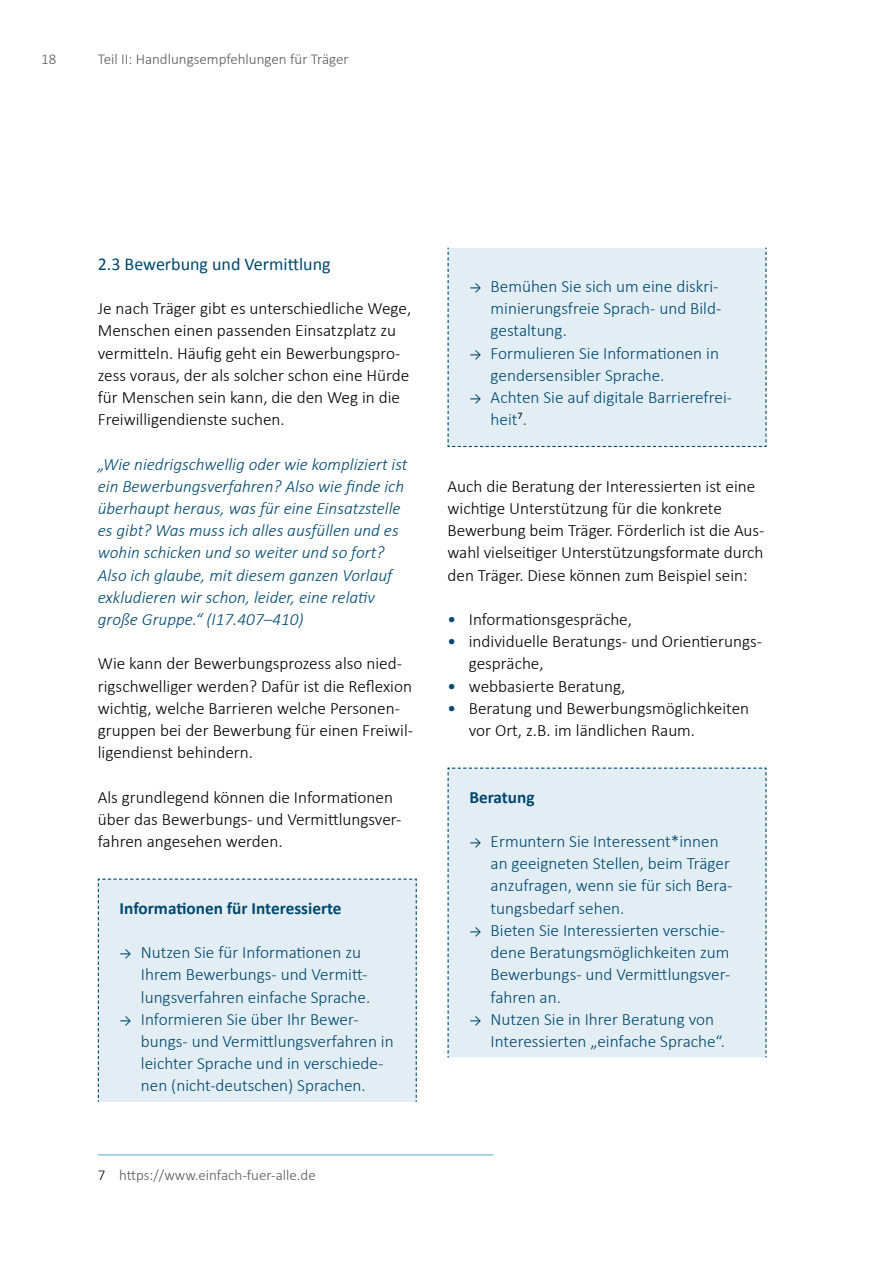
<style>
.page{position:relative;width:893px;height:1263px;background:#fff}
.page>*{position:absolute;margin:0;border:0;box-sizing:border-box;transform-origin:0 0}
.H3_12_15{font:18px "Calibri";color:#00486f}
.P_copy{font:300 17.25px/22.2px "Calibri";color:#000}
.t1{font:300 17.25px/22.2px "Calibri";color:#00486f}
.P_Zitat{font:italic 300 17.25px/22.2px "Calibri";color:#00486f}
.H4_Kasten_mit_HG{font:700 17.25px "Calibri";color:#00486f}
.P_Fußnote{font:300 15px "Calibri";color:#58585a}
.s1{font-weight:400;font-size:13.5px}
.s2{color:#000}
.s3{font-weight:400;color:#00486f}
</style>
<div class="page">
<div style="left:97px;top:878px;width:320px;height:224px;background:#e2eef4"></div>
<hr style="left:98px;top:1154px;width:395px;height:1px;background:#70b2ce">
<div style="left:447px;top:247px;width:320px;height:201px;background:#e2eef4"></div>
<div style="left:447px;top:767px;width:320px;height:290px;background:#e2eef4"></div>
<p class="P_Fußnote" style="left:41px;top:50px;width:17px">18</p>
<p class="P_Fußnote" style="left:98px;top:49px;width:252px">Teil II: Handlungsempfehlungen für Träger</p>
<h3 class="H3_12_15" style="left:98px;top:252px;width:234px">2.3 Bewerbung und Vermittlung</h3>
<p class="P_copy" style="left:98px;top:297px;width:315px">Je nach Träger gibt es unterschiedliche Wege, Menschen einen passenden Einsatzplatz zu vermitteln. Häufig geht ein Bewerbungspro&shy;zess voraus, der als solcher schon eine Hürde für Menschen sein kann, die den Weg in die Freiwilligendienste suchen.</p>
<p class="P_Zitat" style="left:98px;top:453px;width:311px">„Wie niedrigschwellig oder wie kompliziert ist ein Bewerbungsverfahren? Also wie finde ich überhaupt heraus, was für eine Einsatzstelle es gibt? Was muss ich alles ausfüllen und es wohin schicken und so weiter und so fort?<br>Also ich glaube, mit diesem ganzen Vorlauf exkludieren wir schon, leider, eine relativ große Gruppe.“ (I17.407–410)</p>
<p class="P_copy" style="left:98px;top:652px;width:317px">Wie kann der Bewerbungsprozess also nied&shy;rigschwelliger werden? Dafür ist die Reflexion wichtig, welche Barrieren welche Personen&shy;gruppen bei der Bewerbung für einen Freiwil&shy;ligendienst behindern.</p>
<p class="P_copy" style="left:98px;top:785px;width:305px">Als grundlegend können die Informationen über das Bewerbungs- und Vermittlungsver&shy;fahren angesehen werden.</p>
<p class="H4_Kasten_mit_HG" style="left:120px;top:897px;width:224px">Informationen für Interessierte</p>
<p class="t1" style="left:141px;top:940px;width:231px;text-indent:-21px"><span class="s1">→</span> Nutzen Sie für Informationen zu<br>Ihrem Bewerbungs- und Vermitt&shy;lungsverfahren einfache Sprache.</p>
<p class="t1" style="left:141px;top:1007px;width:254px;text-indent:-21px"><span class="s1">→</span> Informieren Sie über Ihr Bewer&shy;bungs- und Vermittlungsverfahren in leichter Sprache und in verschiede&shy;nen (nicht-deutschen) Sprachen.</p>
<p class="P_Fußnote" style="left:98px;top:1166px;width:219px"><span class="s2">7</span> https://www.einfach-fuer-alle.de</p>
<p class="t1" style="left:491px;top:274px;width:231px;text-align:justify;text-indent:-21px"><span class="s1">→</span> Bemühen Sie sich um eine diskri&shy;minierungsfreie Sprach- und Bild&shy;gestaltung.</p>
<p class="t1" style="left:491px;top:341px;width:230px;text-indent:-21px"><span class="s1">→</span> Formulieren Sie Informationen in gendersensibler Sprache.</p>
<p class="t1" style="left:491px;top:385px;width:243px;text-indent:-21px"><span class="s1">→</span> Achten Sie auf digitale Barrierefrei&shy;heit<sup>7</sup>.</p>
<p class="P_copy" style="left:448px;top:474px;width:318px">Auch die Beratung der Interessierten ist eine wichtige Unterstützung für die konkrete Bewerbung beim Träger. Förderlich ist die Aus&shy;wahl vielseitiger Unterstützungsformate durch den Träger. Diese können zum Beispiel sein:<sup>7</sup></p>
<p class="P_copy" style="left:448px;top:607px;width:186px"><span class="s3">•</span> Informationsgespräche,</p>
<p class="P_copy" style="left:469px;top:630px;width:295px;text-indent:-21px"><span class="s3">•</span> individuelle Beratungs- und Orientierungs&shy;gespräche,</p>
<p class="P_copy" style="left:448px;top:674px;width:179px"><span class="s3">•</span> webbasierte Beratung,</p>
<p class="P_copy" style="left:469px;top:696px;width:282px;text-indent:-21px"><span class="s3">•</span> Beratung und Bewerbungsmöglichkeiten vor Ort, z.B. im ländlichen Raum.</p>
<p class="H4_Kasten_mit_HG" style="left:469px;top:786px;width:67px">Beratung</p>
<p class="t1" style="left:491px;top:829px;width:243px;text-indent:-21px"><span class="s1">→</span> Ermuntern Sie Interessent*innen an geeigneten Stellen, beim Träger anzufragen, wenn sie für sich Bera&shy;tungsbedarf sehen.</p>
<p class="t1" style="left:491px;top:918px;width:241px;text-indent:-21px"><span class="s1">→</span> Bieten Sie Interessierten verschie&shy;dene Beratungsmöglichkeiten zum<br>Bewerbungs- und Vermittlungsver&shy;fahren an.</p>
<p class="t1" style="left:491px;top:1007px;width:236px;text-indent:-21px"><span class="s1">→</span> Nutzen Sie in Ihrer Beratung von<br>Interessierten „einfache Sprache“.</p>
</div>
